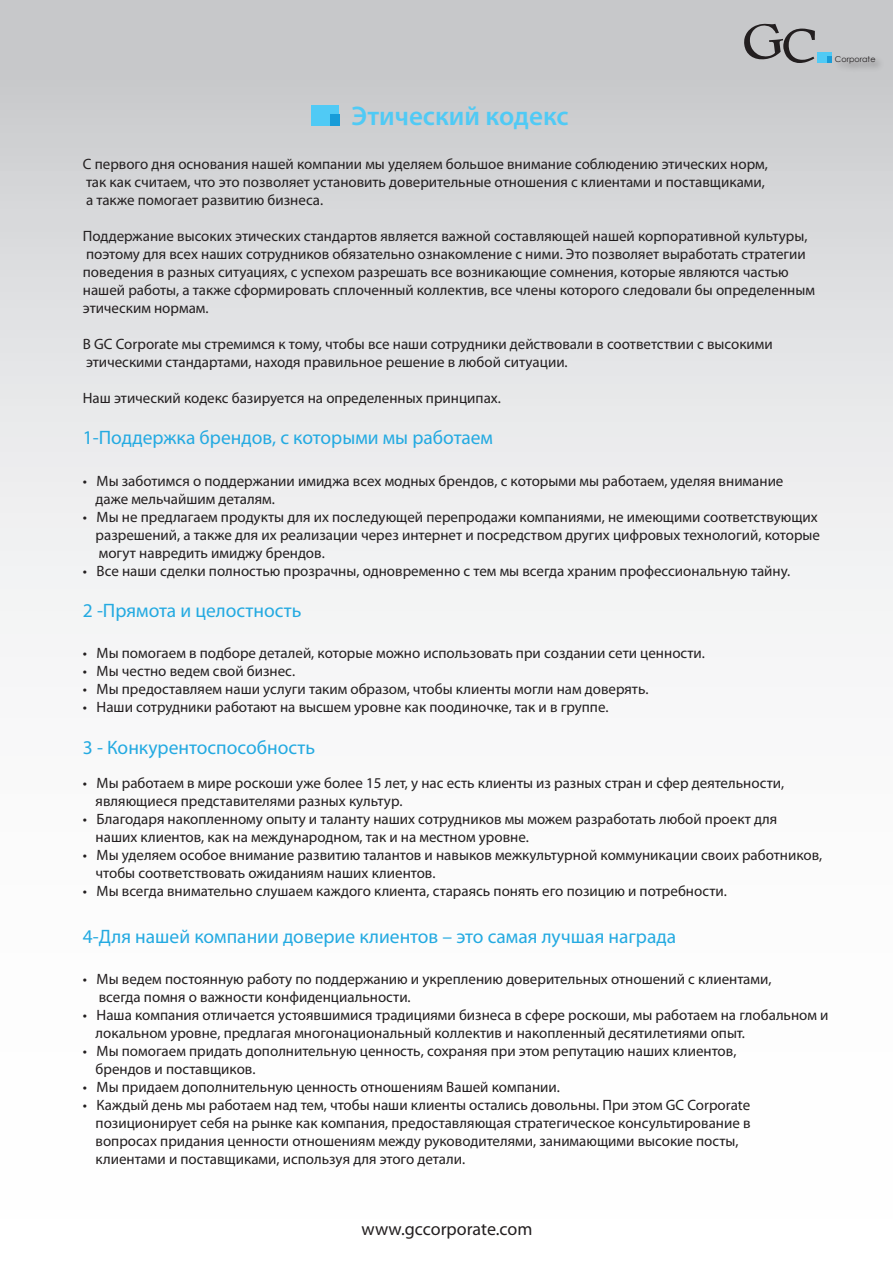
<style>
.page{position:relative;width:893px;height:1263px;background:#fff}
.page>*{position:absolute;margin:0;border:0;box-sizing:border-box;transform-origin:0 0}
.t1{font:600 27px "Myriad Pro";color:#50caf5}
.t2{font:19.5px "Myriad Pro";color:#24aae1}
.t3{font:18px "Myriad Pro";color:#231f20}
.t4{font:15px/18px "Myriad Pro";color:#231f20}
.t5{font:7.95px "Century Gothic";color:#231f20}
</style>
<div class="page">
<div style="left:0;top:0;width:893px;height:1263px;background:linear-gradient(to bottom,#d0d1d3,#fff)"></div>
<svg style="left:744px;top:24px;width:71px;height:39px;background:#9c9c9e"></svg>
<img style="left:830px;top:50px;width:59px;height:27px">
<div style="left:818px;top:52px;width:14px;height:11px;background:#50caf5"></div>
<svg style="left:827px;top:56px;width:5px;height:7px"></svg>
<div style="left:312px;top:106px;width:27px;height:20px;background:#50caf5"></div>
<div style="left:330px;top:114px;width:9px;height:12px;background:#189cd8"></div>
<p class="t5" style="left:835px;top:53px;width:42px">Corporate</p>
<p class="t1" style="left:352px;top:99px;width:219px">Этический кодекс</p>
<p class="t4" style="left:83px;top:154px;width:687px">С первого дня основания нашей компании мы уделяем большое внимание соблюдению этических норм, так как считаем, что это позволяет установить доверительные отношения с клиентами и поставщиками, а также помогает развитию бизнеса.</p>
<p class="t4" style="left:83px;top:226px;width:734px">Поддержание высоких этических стандартов является важной составляющей нашей корпоративной культуры, поэтому для всех наших сотрудников обязательно ознакомление с ними. Это позволяет выработать стратегии поведения в разных ситуациях, с успехом разрешать все возникающие сомнения, которые являются частью нашей работы, а также сформировать сплоченный коллектив, все члены которого следовали бы определенным этическим нормам.</p>
<p class="t4" style="left:83px;top:334px;width:691px">В GC Corporate мы стремимся к тому, чтобы все наши сотрудники действовали в соответствии с высокими этическими стандартами, находя правильное решение в любой ситуации.</p>
<p class="t4" style="left:83px;top:388px;width:420px">Наш этический кодекс базируется на определенных принципах.</p>
<p class="t2" style="left:83px;top:426px;width:412px">1-Поддержка брендов, с которыми мы работаем</p>
<p class="t4" style="left:96px;top:471px;width:689px;text-indent:-13px">• Мы заботимся о поддержании имиджа всех модных брендов, с которыми мы работаем, уделяя внимание даже мельчайшим деталям.</p>
<p class="t4" style="left:96px;top:507px;width:726px;text-indent:-13px">• Мы не предлагаем продукты для их последующей перепродажи компаниями, не имеющими соответствующих разрешений, а также для их реализации через интернет и посредством других цифровых технологий, которые могут навредить имиджу брендов.</p>
<p class="t4" style="left:83px;top:561px;width:709px">• Все наши сделки полностью прозрачны, одновременно с тем мы всегда храним профессиональную тайну.</p>
<p class="t2" style="left:83px;top:598px;width:220px">2 -Прямота и целостность</p>
<p class="t4" style="left:83px;top:644px;width:624px">• Мы помогаем в подборе деталей, которые можно использовать при создании сети ценности.</p>
<p class="t4" style="left:83px;top:662px;width:214px">• Мы честно ведем свой бизнес.</p>
<p class="t4" style="left:83px;top:680px;width:567px">• Мы предоставляем наши услуги таким образом, чтобы клиенты могли нам доверять.</p>
<p class="t4" style="left:83px;top:698px;width:527px">• Наши сотрудники работают на высшем уровне как поодиночке, так и в группе.</p>
<p class="t2" style="left:83px;top:735px;width:234px">3 - Конкурентоспособность</p>
<p class="t4" style="left:96px;top:774px;width:690px;text-indent:-13px">• Мы работаем в мире роскоши уже более 15 лет, у нас есть клиенты из разных стран и сфер деятельности, являющиеся представителями разных культур.</p>
<p class="t4" style="left:96px;top:810px;width:683px;text-indent:-13px">• Благодаря накопленному опыту и таланту наших сотрудников мы можем разработать любой проект для наших клиентов, как на международном, так и на местном уровне.</p>
<p class="t4" style="left:96px;top:846px;width:728px;text-indent:-13px">• Мы уделяем особое внимание развитию талантов и навыков межкультурной коммуникации своих работников, чтобы соответствовать ожиданиям наших клиентов.</p>
<p class="t4" style="left:83px;top:882px;width:645px">• Мы всегда внимательно слушаем каждого клиента, стараясь понять его позицию и потребности.</p>
<p class="t2" style="left:83px;top:924px;width:595px">4-Для нашей компании доверие клиентов – это самая лучшая награда</p>
<p class="t4" style="left:99px;top:970px;width:674px;text-indent:-16px">• Мы ведем постоянную работу по поддержанию и укреплению доверительных отношений с клиентами, всегда помня о важности конфиденциальности.</p>
<p class="t4" style="left:96px;top:1006px;width:734px;text-indent:-13px">• Наша компания отличается устоявшимися традициями бизнеса в сфере роскоши, мы работаем на глобальном и локальном уровне, предлагая многонациональный коллектив и накопленный десятилетиями опыт.</p>
<p class="t4" style="left:96px;top:1042px;width:642px;text-indent:-13px">• Мы помогаем придать дополнительную ценность, сохраняя при этом репутацию наших клиентов, брендов и поставщиков.</p>
<p class="t4" style="left:83px;top:1078px;width:479px">• Мы придаем дополнительную ценность отношениям Вашей компании.</p>
<p class="t4" style="left:96px;top:1096px;width:656px;text-indent:-13px">• Каждый день мы работаем над тем, чтобы наши клиенты остались довольны. При этом GC Corporate позиционирует себя на рынке как компания, предоставляющая стратегическое консультирование в вопросах придания ценности отношениям между руководителями, занимающими высокие посты, клиентами и поставщиками, используя для этого детали.</p>
<p class="t3" style="left:362px;top:1217px;width:172px">www.gccorporate.com</p>
</div>
